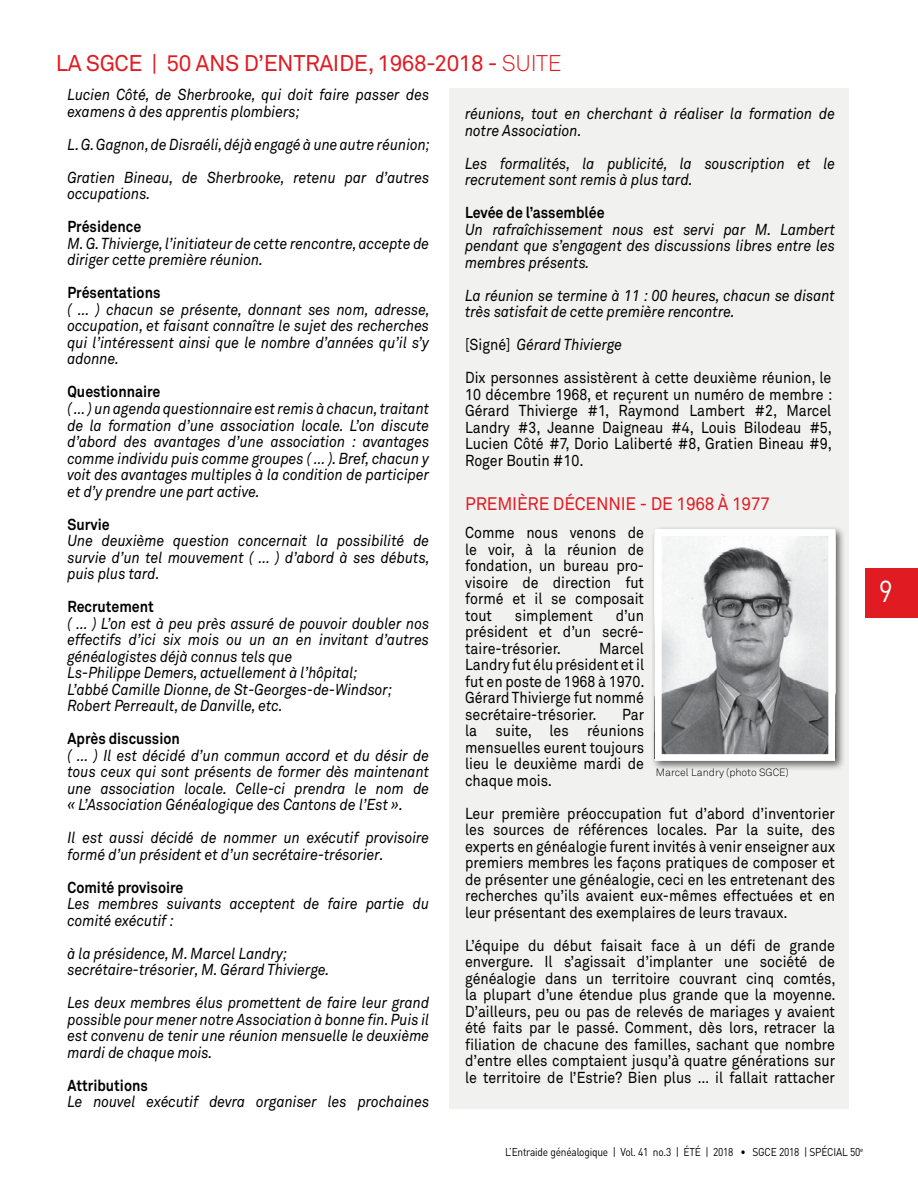
<style>
.page{position:relative;width:918px;height:1188px;background:#fff}
.page>*{position:absolute;margin:0;border:0;box-sizing:border-box;transform-origin:0 0}
.t1{font:30px "DIN";color:#fff;scale:.9 1}
.t2{font:22.5px "Akkurat";letter-spacing:-.02em;color:#e11b22}
.t3{font:18px "Akkurat";letter-spacing:-.01em;color:#e11b22;scale:.95 1}
.t4{font:italic 15.75px/16.5px "Akkurat";color:#000;scale:.9 1}
.t5{font:15.75px/16.5px "Akkurat";color:#000;text-align:justify;scale:.9 1}
.t6{font:700 15.75px "Akkurat";color:#000;scale:.9 1}
.t7{font:11.25px "DIN";letter-spacing:-.02em;color:#000;scale:.9 1}
.t8{font:300 10.5px "Akkurat";color:#000}
.s1{font-weight:300}
.s2{font-style:italic}
</style>
<div class="page">
<div style="left:449px;top:88px;width:399px;height:1021px;background:#f1f1ef"></div>
<div style="left:866px;top:568px;width:52px;height:50px;background:#e11b22"></div>
<div style="left:651px;top:525px;width:194px;height:246px;background:#000;opacity:.6"></div>
<img style="left:663px;top:537px;width:164px;height:216px">
<div style="left:655px;top:529px;width:180px;height:232px;border:7px solid #fff"></div>
<h2 class="t2" style="left:56px;top:50px;width:155px">La SGCE | 50 ans</h2>
<h2 class="t2" style="left:244px;top:50px;width:34px">d’entraide</h2>
<h2 class="t2" style="left:368px;top:50px;width:195px">, 1968-2018 - <span class="s1">SUITE</span></h2>
<p class="t4" style="left:465px;top:106px;width:413px">réunions, tout en cherchant à réaliser la formation de notre Association.</p>
<p class="t4" style="left:465px;top:155px;width:413px">Les formalités, la publicité, la souscription et le recrutement sont remis à plus tard.</p>
<p class="t6" style="left:465px;top:203px;width:157px">Levée de l’assemblée</p>
<p class="t4" style="left:465px;top:221px;width:413px;text-align:justify">Un rafraîchissement nous est servi par M. Lambert pendant que s’engagent des discussions libres entre les membres présents.</p>
<p class="t4" style="left:465px;top:287px;width:413px">La réunion se termine à 11 : 00 heures, chacun se disant très satisfait de cette première rencontre.</p>
<p class="t5" style="left:465px;top:329px;width:408px;line-height:33px">[Signé] <span class="s2">Gérard Thivierge<br></span>Dix personnes assistèrent à cette deuxième réunion, le</p>
<p class="t5" style="left:465px;top:386px;width:409px">10 décembre 1968, et reçurent un numéro de membre :<br>Gérard Thivierge #1, Raymond Lambert #2, Marcel Landry #3, Jeanne Daigneau #4, Louis Bilodeau #5, Lucien Côté #7, Dorio Laliberté #8, Gratien Bineau #9, Roger Boutin #10.</p>
<p class="t3" style="left:465px;top:493px;width:322px">PREMIÈRE DÉCENNIE - DE 1968 À 1977</p>
<p class="t5" style="left:465px;top:525px;width:200px">Comme nous venons de le voir, à la réunion de fondation, un bureau pro&shy;visoire de direction fut formé et il se composait tout</p>
<p class="t4" style="left:67px;top:87px;width:404px">Lucien Côté, de Sherbrooke, qui doit faire passer des examens à des apprentis plombiers;</p>
<p class="t4" style="left:67px;top:128px;width:405px;line-height:33px">L. G. Gagnon, de Disraéli, déjà engagé à une autre réunion;<br>Gratien Bineau, de Sherbrooke, retenu par d’autres</p>
<p class="t4" style="left:67px;top:186px;width:94px">occupations.</p>
<p class="t6" style="left:67px;top:217px;width:84px">Présidence</p>
<p class="t4" style="left:67px;top:236px;width:404px">M. G. Thivierge, l’initiateur de cette rencontre, accepte de diriger cette première réunion.</p>
<p class="t6" style="left:67px;top:283px;width:105px">Présentations</p>
<p class="t4" style="left:67px;top:302px;width:404px;text-align:justify">( … ) chacun se présente, donnant ses nom, adresse, occupation, et faisant connaître le sujet des recherches qui l’intéressent ainsi que le nombre d’années qu’il s’y adonne.</p>
<p class="t6" style="left:67px;top:382px;width:105px">Questionnaire</p>
<p class="t4" style="left:67px;top:401px;width:404px;text-align:justify">( … ) un agenda questionnaire est remis à chacun, traitant de la formation d’une association locale. L’on discute d’abord des avantages d’une association : avantages comme individu puis comme groupes ( … ). Bref, chacun y voit des avantages multiples à la condition de participer et d’y prendre une part active.</p>
<p class="t6" style="left:67px;top:514px;width:48px">Survie</p>
<p class="t4" style="left:67px;top:533px;width:404px;text-align:justify">Une deuxième question concernait la possibilité de survie d’un tel mouvement ( … ) d’abord à ses débuts, puis plus tard.</p>
<p class="t6" style="left:67px;top:597px;width:97px">Recrutement</p>
<p class="t4" style="left:67px;top:615px;width:404px">( … ) L’on est à peu près assuré de pouvoir doubler nos effectifs d’ici six mois ou un an en invitant d’autres généalogistes déjà connus tels que<br>Ls-Philippe Demers, actuellement à l’hôpital;<br>L’abbé Camille Dionne, de St-Georges-de-Windsor; Robert Perreault, de Danville, etc.</p>
<p class="t6" style="left:67px;top:729px;width:126px">Après discussion</p>
<p class="t4" style="left:67px;top:747px;width:403px;text-align:justify">( … ) Il est décidé d’un commun accord et du désir de tous ceux qui sont présents de former dès maintenant une association locale. Celle-ci prendra le nom de « L’Association Généalogique des Cantons de l’Est ».</p>
<p class="t4" style="left:67px;top:830px;width:404px">Il est aussi décidé de nommer un exécutif provisoire formé d’un président et d’un secrétaire-trésorier.</p>
<p class="t6" style="left:67px;top:877px;width:130px">Comité provisoire</p>
<p class="t4" style="left:67px;top:896px;width:403px">Les membres suivants acceptent de faire partie du comité exécutif :</p>
<p class="t4" style="left:67px;top:945px;width:293px">à la présidence, M. Marcel Landry; secrétaire-trésorier, M. Gérard Thivierge.</p>
<p class="t4" style="left:67px;top:995px;width:404px;text-align:justify">Les deux membres élus promettent de faire leur grand possible pour mener notre Association à bonne fin. Puis il est convenu de tenir une réunion mensuelle le deuxième mardi de chaque mois.</p>
<p class="t6" style="left:67px;top:1075px;width:91px">Attributions</p>
<p class="t4" style="left:67px;top:1094px;width:404px">Le nouvel exécutif devra organiser les prochaines</p>
<p class="t5" style="left:465px;top:607px;width:200px;text-indent:151px">d’un président et d’un secré&shy;taire-trésorier.</p>
<p class="t5" style="left:515px;top:607px;width:88px">simplement</p>
<p class="t5" style="left:465px;top:640px;width:201px;text-indent:134px">Marcel Landry fut élu président et il fut en poste de 1968 à 1970.<br>Gérard Thivierge fut nommé secrétaire-trésorier.</p>
<p class="t5" style="left:465px;top:706px;width:200px;text-indent:157px">Par la suite, les réunions mensuelles eurent toujours lieu le deuxième mardi de chaque mois.</p>
<p class="t5" style="left:465px;top:805px;width:413px">Leur première préoccupation fut d’abord d’inventorier les sources de références locales. Par la suite, des experts en généalogie furent invités à venir enseigner aux premiers membres les façons pratiques de composer et de présenter une généalogie, ceci en les entretenant des recherches qu’ils avaient eux-mêmes effectuées et en leur présentant des exemplaires de leurs travaux.</p>
<p class="t5" style="left:465px;top:937px;width:413px">L’équipe du début faisait face à un défi de grande envergure. Il s’agissait d’implanter une société de généalogie dans un territoire couvrant cinq comtés, la plupart d’une étendue plus grande que la moyenne.<br>D’ailleurs, peu ou pas de relevés de mariages y avaient été faits par le passé. Comment, dès lors, retracer la filiation de chacune des familles, sachant que nombre d’entre elles comptaient jusqu’à quatre générations sur le territoire de l’Estrie? Bien plus … il fallait rattacher</p>
<p class="t8" style="left:656px;top:766px;width:134px">Marcel Landry (photo SGCE)</p>
<p class="t7" style="left:505px;top:1145px;width:400px">L’Entraide généalogique | Vol. 41 no.3 | ÉTÉ | 2018 • SGCE 2018 | SPÉCIAL 50<sup>e</sup></p>
<h1 class="t1" style="left:879px;top:572px;width:17px">9</h1>
</div>
